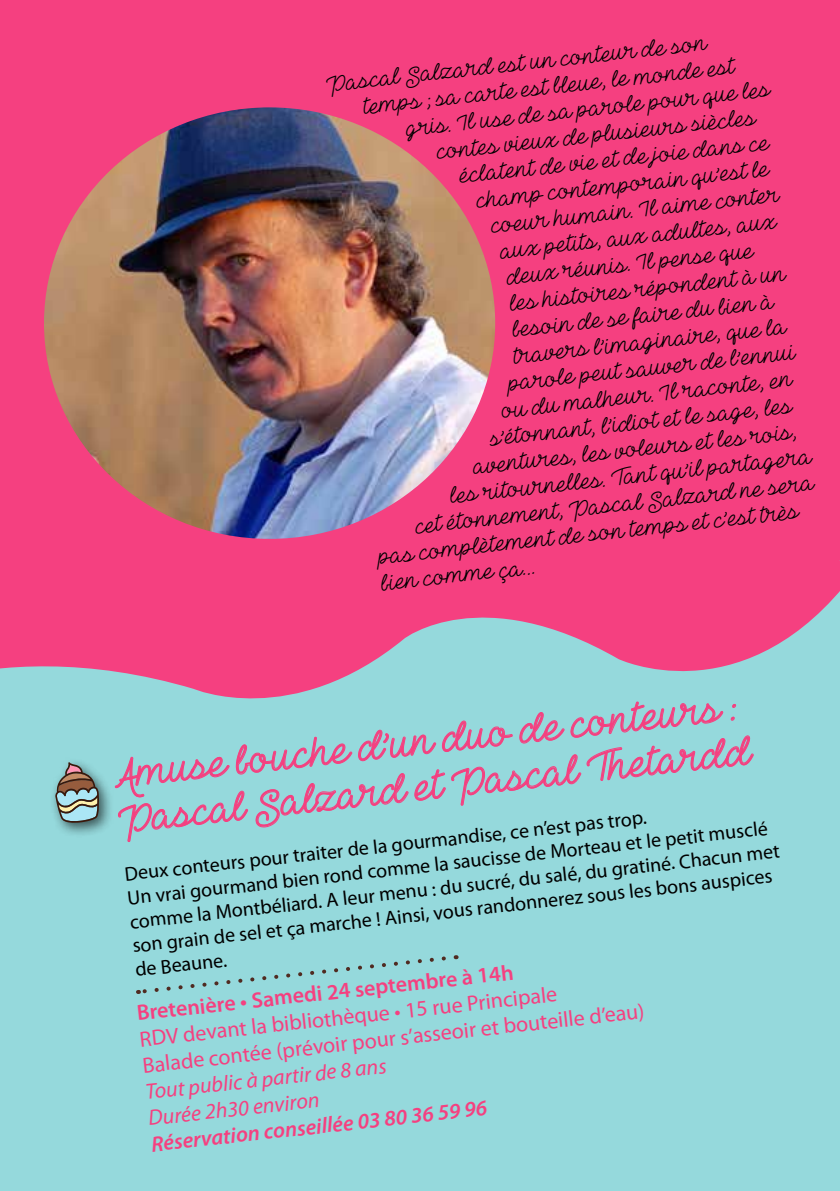
<style>
.page{position:relative;width:840px;height:1191px;background:#fff}
.page>*{position:absolute;margin:0;border:0;box-sizing:border-box;transform-origin:0 0}
.t1{font:38px/45.6px "The Heart Maze Demo";color:#f54080}
.t2{font:22px "The Heart Maze Demo";color:#000}
.t3{font:22px/26.2px "Myriad Pro";color:#f54080}
.t4{font:italic 22px/26.6px "Myriad Pro";color:#f54080}
.t5{font:600 22px "Myriad Pro";color:#f54080}
.t6{font:italic 600 22px "Myriad Pro";color:#f54080}
.t7{font:20px/24.2px "Myriad Pro";color:#000}
</style>
<div class="page">
<div style="left:0;top:0;width:839px;height:746px;background:#f54080"></div>
<div style="left:0;top:829px;width:839px;height:362px;background:#95d9dc"></div>
<svg style="left:0;top:592px;width:839px;height:237px"></svg>
<img style="left:44px;top:107px;width:451px;height:432px">
<svg style="left:114px;top:691px;width:639px;height:151px"></svg>
<div style="left:138px;top:954px;width:310px;height:41px;background:#95d9dc"></div>
<div style="left:49px;top:757px;width:64px;height:80px;background:#000;opacity:.6"></div>
<svg style="left:55px;top:762px;width:44px;height:61px"></svg>
<p class="t2" style="left:325px;top:71px;width:384px;rotate:-6deg">Pascal Salzard est un conteur de son</p>
<p class="t2" style="left:362px;top:93px;width:374px;rotate:-6deg">temps ; sa carte est bleue, le monde est</p>
<p class="t2" style="left:404px;top:115px;width:367px;rotate:-6deg">gris. Il use de sa parole pour que les</p>
<p class="t2" style="left:435px;top:138px;width:322px;rotate:-6deg">contes vieux de plusieurs siècles</p>
<p class="t2" style="left:458px;top:162px;width:312px;rotate:-6deg">éclatent de vie et de joie dans ce</p>
<p class="t2" style="left:475px;top:187px;width:296px;rotate:-6deg">champ contemporain qu’est le</p>
<p class="t2" style="left:489px;top:212px;width:291px;rotate:-6deg">coeur humain. Il aime conter</p>
<p class="t2" style="left:498px;top:238px;width:279px;rotate:-6deg">aux petits, aux adultes, aux</p>
<p class="t2" style="left:505px;top:264px;width:249px;rotate:-6deg">deux réunis. Il pense que</p>
<p class="t2" style="left:508px;top:290px;width:279px;rotate:-6deg">les histoires répondent à un</p>
<p class="t2" style="left:511px;top:316px;width:264px;rotate:-6deg">besoin de se faire du bien à</p>
<p class="t2" style="left:512px;top:342px;width:276px;rotate:-6deg">travers l’imaginaire, que la</p>
<p class="t2" style="left:507px;top:370px;width:289px;rotate:-6deg">parole peut sauver de l’ennui</p>
<p class="t2" style="left:500px;top:397px;width:294px;rotate:-6deg">ou du malheur. Il raconte, en</p>
<p class="t2" style="left:489px;top:425px;width:305px;rotate:-6deg">s’étonnant, l’idiot et le sage, les</p>
<p class="t2" style="left:472px;top:453px;width:327px;rotate:-6deg">aventures, les voleurs et les rois,</p>
<p class="t2" style="left:449px;top:482px;width:365px;rotate:-6deg">les ritournelles. Tant qu’il partagera</p>
<p class="t2" style="left:414px;top:512px;width:402px;rotate:-6deg">cet étonnement, Pascal Salzard ne sera</p>
<p class="t2" style="left:377px;top:543px;width:424px;rotate:-6deg">pas complètement de son temps et c’est très</p>
<p class="t2" style="left:380px;top:570px;width:156px;rotate:-6deg">bien comme ça...</p>
<h1 class="t1" style="left:111px;top:750px;width:637px;rotate:-6deg">Amuse bouche d’un duo de conteurs :<br>Pascal Salzard et Pascal Thetardd</h1>
<p class="t7" style="left:123px;top:860px;width:654px;rotate:-6deg">Deux conteurs pour traiter de la gourmandise, ce n’est pas trop.<br>Un vrai gourmand bien rond comme la saucisse de Morteau et le petit musclé comme la Montbéliard. A leur menu : du sucré, du salé, du gratiné. Chacun met son grain de sel et ça marche ! Ainsi, vous randonnerez sous les bons auspices de Beaune.</p>
<p class="t5" style="left:135px;top:998px;width:380px;rotate:-6deg">Bretenière • Samedi 24 septembre à 14h</p>
<p class="t3" style="left:138px;top:1025px;width:506px;rotate:-6deg">RDV devant la bibliothèque • 15 rue Principale<br>Balade contée (prévoir pour s’asseoir et bouteille d’eau)</p>
<p class="t4" style="left:144px;top:1077px;width:243px;rotate:-6deg">Tout public à partir de 8 ans<br>Durée 2h30 environ</p>
<p class="t6" style="left:150px;top:1129px;width:339px;rotate:-6deg">Réservation conseillée 03 80 36 59 96</p>
</div>
